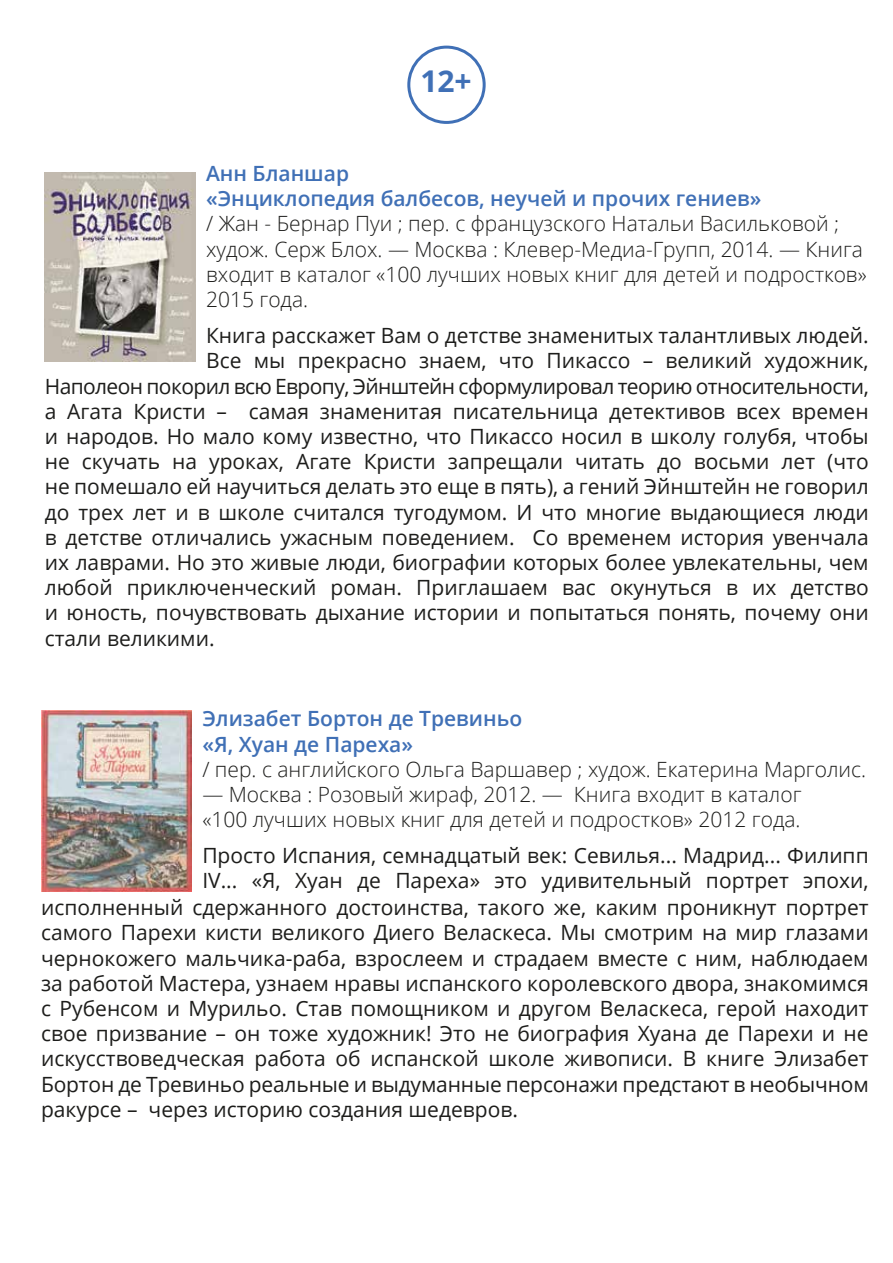
<style>
.page{position:relative;width:893px;height:1263px;background:#fff}
.page>*{position:absolute;margin:0;border:0;box-sizing:border-box;transform-origin:0 0}
.t1{font:700 30px "Open Sans";color:#4070b6}
.t2{font:21px "Open Sans";color:#1d1d1b}
.t3{font:300 21px/25.2px "Open Sans";color:#1d1d1b}
.t4{font:600 21px/25.2px "Open Sans";color:#4070b6}
.t5{font:21px "Open Sans";letter-spacing:-.03em;color:#1d1d1b}
</style>
<div class="page">
<div style="left:407px;top:46px;width:79px;height:78px;border:3px solid #4070b6;border-radius:50%"></div>
<img style="left:45px;top:172px;width:151px;height:190px">
<img style="left:41px;top:710px;width:151px;height:181px">
<h1 class="t1" style="left:420px;top:60px;width:53px">12+</h1>
<p class="t4" style="left:206px;top:160px;width:557px">Анн Бланшар<br>«Энциклопедия балбесов, неучей и прочих гениев»</p>
<p class="t3" style="left:206px;top:211px;width:662px">/ Жан - Бернар Пуи ; пер. с французского Натальи Васильковой ; худож. Серж Блох. — Москва : Клевер-Медиа-Групп, 2014. — Книга входит в каталог «100 лучших новых книг для детей и подростков» 2015 года.</p>
<p class="t2" style="left:206px;top:321px;width:664px">Книга расскажет Вам о детстве знаменитых талантливых людей.</p>
<p class="t2" style="left:206px;top:346px;width:664px">Все мы прекрасно знаем, что Пикассо – великий художник,</p>
<p class="t5" style="left:45px;top:371px;width:825px">Наполеон покорил всю Европу, Эйнштейн сформулировал теорию относительности,</p>
<p class="t2" style="left:45px;top:397px;width:825px">а Агата Кристи – самая знаменитая писательница детективов всех времен</p>
<p class="t2" style="left:45px;top:422px;width:825px">и народов. Но мало кому известно, что Пикассо носил в школу голубя, чтобы</p>
<p class="t2" style="left:45px;top:447px;width:825px">не скучать на уроках, Агате Кристи запрещали читать до восьми лет (что</p>
<p class="t2" style="left:45px;top:472px;width:825px">не помешало ей научиться делать это еще в пять), а гений Эйнштейн не говорил</p>
<p class="t2" style="left:45px;top:497px;width:825px">до трех лет и в школе считался тугодумом. И что многие выдающиеся люди</p>
<p class="t2" style="left:45px;top:523px;width:825px">в детстве отличались ужасным поведением. Со временем история увенчала</p>
<p class="t2" style="left:45px;top:548px;width:825px">их лаврами. Но это живые люди, биографии которых более увлекательны, чем</p>
<p class="t2" style="left:45px;top:573px;width:825px">любой приключенческий роман. Приглашаем вас окунуться в их детство</p>
<p class="t2" style="left:45px;top:598px;width:825px">и юность, почувствовать дыхание истории и попытаться понять, почему они</p>
<p class="t2" style="left:45px;top:623px;width:171px">стали великими.</p>
<p class="t4" style="left:202px;top:706px;width:321px">Элизабет Бортон де Тревиньо «Я, Хуан де Пареха»</p>
<p class="t3" style="left:202px;top:756px;width:665px">/ пер. с английского Ольга Варшавер ; худож. Екатерина Марголис.</p>
<p class="t3" style="left:202px;top:781px;width:601px">— Москва : Розовый жираф, 2012. — Книга входит в каталог «100 лучших новых книг для детей и подростков» 2012 года.</p>
<p class="t2" style="left:202px;top:841px;width:668px">Просто Испания, семнадцатый век: Севилья... Мадрид... Филипп</p>
<p class="t2" style="left:202px;top:866px;width:668px">IV... «Я, Хуан де Пареха» это удивительный портрет эпохи,</p>
<p class="t2" style="left:41px;top:893px;width:829px">исполненный сдержанного достоинства, такого же, каким проникнут портрет</p>
<p class="t2" style="left:41px;top:918px;width:829px">самого Парехи кисти великого Диего Веласкеса. Мы смотрим на мир глазами</p>
<p class="t2" style="left:41px;top:943px;width:829px">чернокожего мальчика-раба, взрослеем и страдаем вместе с ним, наблюдаем</p>
<p class="t2" style="left:41px;top:969px;width:829px">за работой Мастера, узнаем нравы испанского королевского двора, знакомимся</p>
<p class="t2" style="left:41px;top:994px;width:829px">с Рубенсом и Мурильо. Став помощником и другом Веласкеса, герой находит</p>
<p class="t2" style="left:41px;top:1019px;width:829px">свое призвание – он тоже художник! Это не биография Хуана де Парехи и не</p>
<p class="t2" style="left:41px;top:1044px;width:829px">искусствоведческая работа об испанской школе живописи. В книге Элизабет</p>
<p class="t2" style="left:41px;top:1069px;width:829px">Бортон де Тревиньо реальные и выдуманные персонажи предстают в необычном</p>
<p class="t2" style="left:41px;top:1095px;width:478px">ракурсе – через историю создания шедевров.</p>
</div>
